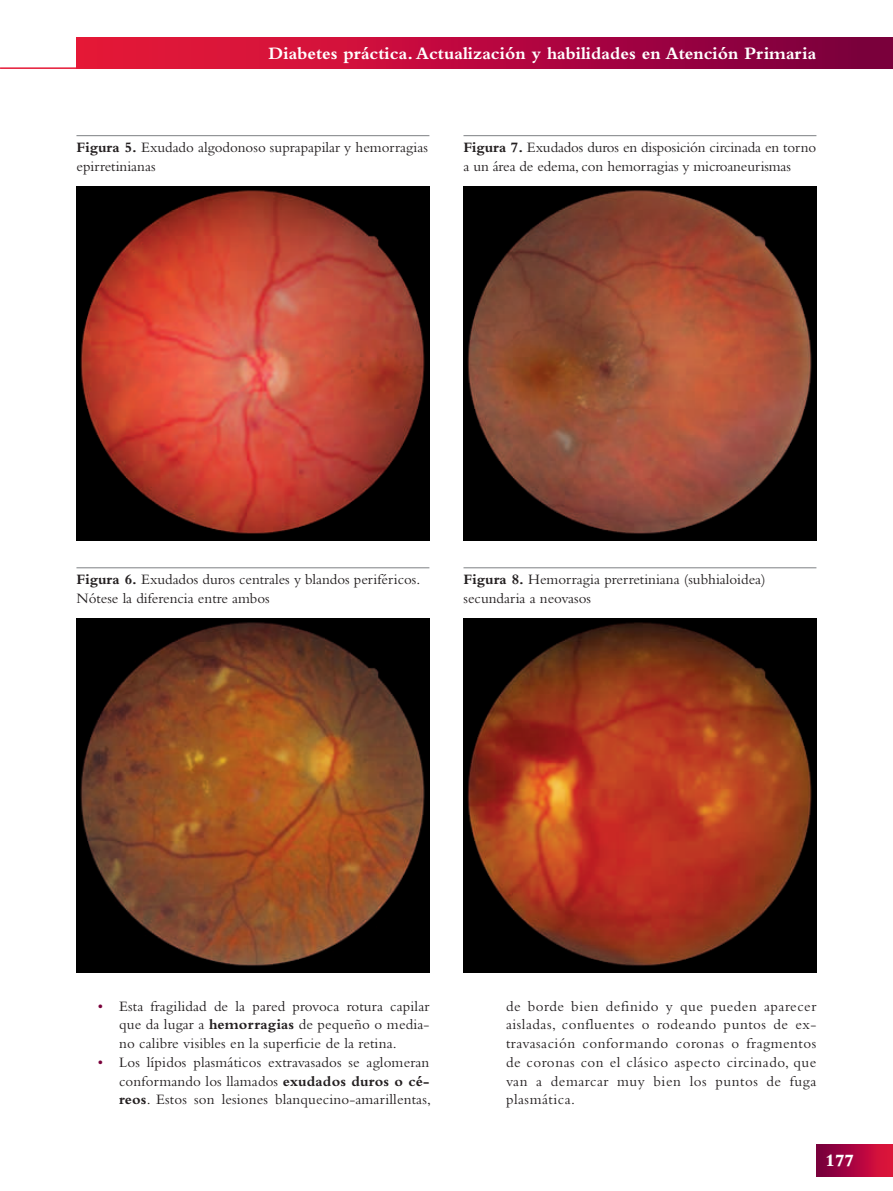
<style>
.page{position:relative;width:893px;height:1191px;background:#fff}
.page>*{position:absolute;margin:0;border:0;box-sizing:border-box;transform-origin:0 0}
.t1{font:700 18px "Bembo";color:#fff}
.t2{font:800 18px "Bembo";color:#fff}
.t3{font:15px/18.8px "Bembo";color:#231f20}
.s1{font-weight:700}
.s2{color:#7a003b}
</style>
<div class="page">
<hr style="left:0;top:67px;width:816px;height:2px;background:#e51836">
<div style="left:816px;top:1144px;width:77px;height:32px;background:linear-gradient(to right,#73003f,#e6143d)"></div>
<div style="left:77px;top:37px;width:816px;height:32px;background:linear-gradient(to right,#f21939,#7a0041)"></div>
<hr style="left:76px;top:135px;width:353px;height:1px;background:#939598">
<img style="left:76px;top:186px;width:353px;height:354px">
<hr style="left:463px;top:135px;width:353px;height:1px;background:#939598">
<img style="left:463px;top:186px;width:353px;height:354px">
<hr style="left:76px;top:567px;width:353px;height:1px;background:#939598">
<img style="left:76px;top:618px;width:353px;height:354px">
<hr style="left:463px;top:567px;width:353px;height:1px;background:#939598">
<img style="left:463px;top:618px;width:353px;height:354px">
<p class="t1" style="left:269px;top:43px;width:549px">Diabetes práctica. Actualización y habilidades en Atención Primaria</p>
<p class="t3" style="left:76px;top:138px;width:353px"><span class="s1">Figura 5.</span> Exudado algodonoso suprapapilar y hemorragias epirretinianas</p>
<p class="t3" style="left:463px;top:138px;width:354px"><span class="s1">Figura 7.</span> Exudados duros en disposición circinada en torno a un área de edema, con hemorragias y microaneurismas</p>
<p class="t3" style="left:76px;top:570px;width:345px"><span class="s1">Figura 6.</span> Exudados duros centrales y blandos periféricos.<br>Nótese la diferencia entre ambos</p>
<p class="t3" style="left:463px;top:570px;width:304px"><span class="s1">Figura 8.</span> Hemorragia prerretiniana (subhialoidea) secundaria a neovasos</p>
<p class="t3" style="left:119px;top:996px;width:312px;text-align:justify;text-indent:-21px"><span class="s2">•</span> Esta fragilidad de la pared provoca rotura capilar que da lugar a <span class="s1">hemorragias</span> de pequeño o media&shy;no calibre visibles en la superficie de la retina.</p>
<p class="t3" style="left:119px;top:1052px;width:313px;text-align:justify;text-indent:-21px"><span class="s2">•</span> Los lípidos plasmáticos extravasados se aglomeran conformando los llamados <span class="s1">exudados duros o cé&shy;reos</span>. Estos son lesiones blanquecino-amarillentas,</p>
<p class="t3" style="left:506px;top:996px;width:312px;text-align:justify">de borde bien definido y que pueden aparecer aisladas, confluentes o rodeando puntos de ex&shy;travasación conformando coronas o fragmentos de coronas con el clásico aspecto circinado, que van a demarcar muy bien los puntos de fuga plasmática.</p>
<p class="t2" style="left:825px;top:1149px;width:30px">177</p>
</div>
